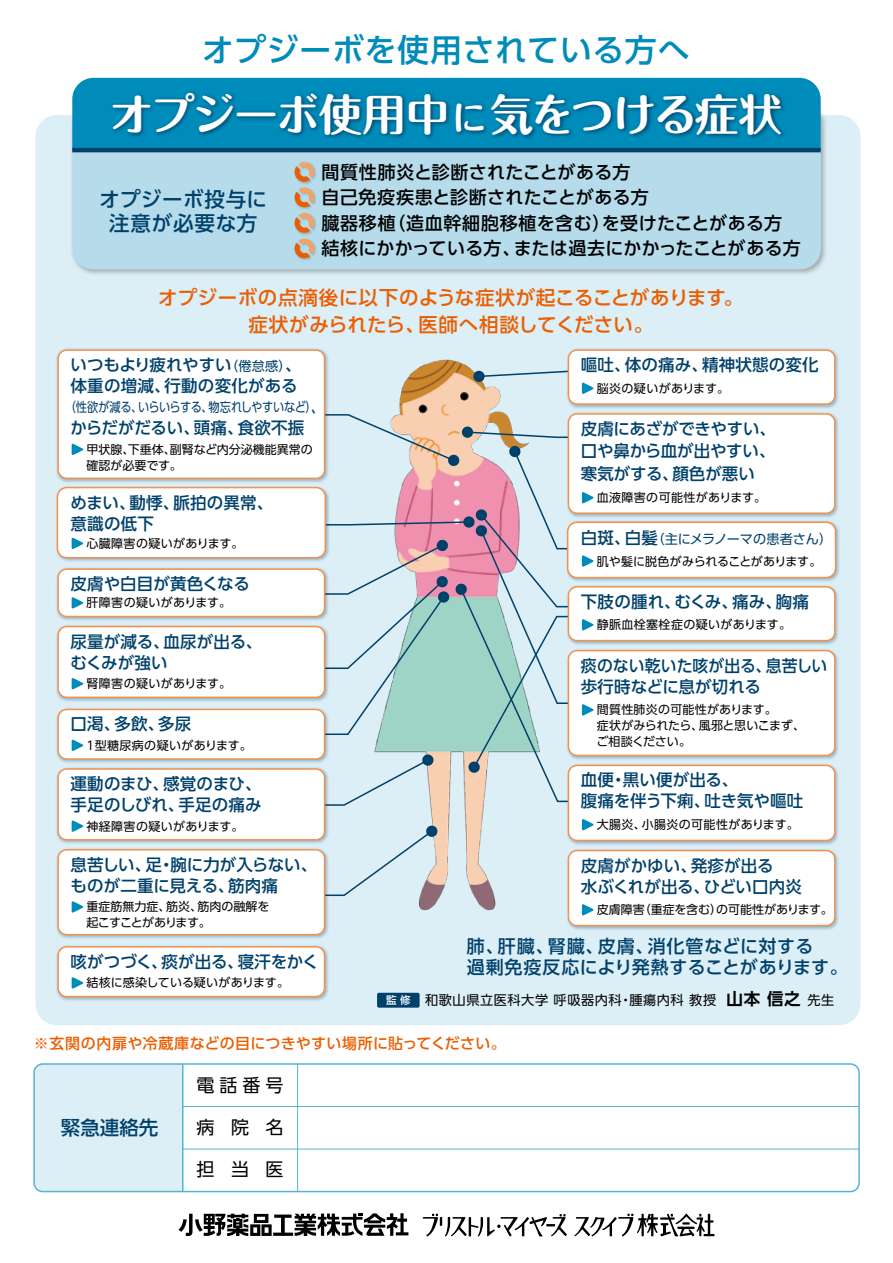
<style>
.page{position:relative;width:893px;height:1263px;background:#fff}
.page>*{position:absolute;margin:0;border:0;box-sizing:border-box;transform-origin:0 0}
.t1{font:700 43.5px "Maru Fo Pro";letter-spacing:-.035em;color:#fff}
.t2{font:500 31.95px "UD Shin Go Pr 6 N";letter-spacing:.02em;color:#008cba}
.t3{font:500 20.55px/24.5px "UD Shin Go Pr 6 N";letter-spacing:.035em;color:#00416b;text-align:center}
.t4{font:500 19.5px/27px "UD Shin Go Pr 6 N";letter-spacing:.01em;color:#eb5e00;text-align:center}
.t5{font:500 19.5px "UD Shin Go Pr 6 N";color:#00416b}
.t6{font:500 18px/25.5px "UD Shin Go Pr 6 N";letter-spacing:.015em;color:#000}
.t7{font:500 18px/21px "UD Shin Go Pr 6 N";letter-spacing:.035em;color:#00416b}
.t8{font:18px "UD Shin Go Pr 6 N";letter-spacing:.915em;color:#000}
.t9{font:500 16.5px/21px "UD Shin Go Pr 6 N";letter-spacing:.005em;color:#00416b}
.t10{font:500 16.5px/21px "UD Shin Go Pr 6 N";letter-spacing:.005em;color:#00416b;scale:.96 1}
.t11{font:500 15px "UD Shin Go Pr 6 N";letter-spacing:.02em;color:#eb5e00}
.t12{font:13.2px "UD Shin Go Pr 6 N";letter-spacing:.04em;color:#000}
.t13{font:13.2px "UD Shin Go Pr 6 N";letter-spacing:-.02em;color:#00416b;scale:.85 1}
.t14{font:13.2px "UD Shin Go Pr 6 N";letter-spacing:-.02em;color:#00416b}
.t15{font:12px "UD Shin Go Pr 6 N";letter-spacing:.03em;color:#000}
.t16{font:12px/15.8px "UD Shin Go Pr 6 N";color:#000}
.t17{font:12px/15.8px "UD Shin Go Pr 6 N";letter-spacing:.02em;color:#000}
.s1{font-size:34.8px}
.s2{font-weight:400;font-size:13.2px}
.s3{font-weight:500;font-size:16.5px}
.s4{font-weight:500;font-size:10.5px;color:#fff}
.s5{font-family:"UD Shin Go Pr 6 N De";font-weight:700;font-size:16.5px}
</style>
<div class="page">
<div style="left:36px;top:115px;width:824px;height:910px;background:#dceef6;border-radius:21px"></div>
<div style="left:36px;top:1066px;width:146px;height:125px;background:#dceef6"></div>
<hr style="left:183px;top:1149px;width:676px;height:1px;background:#55b4d4">
<hr style="left:183px;top:1106px;width:676px;height:1px;background:#55b4d4">
<hr style="left:182px;top:1064px;width:1px;height:127px;background:#55b4d4">
<hr style="left:297px;top:1064px;width:1px;height:127px;background:#55b4d4">
<div style="left:33px;top:1063px;width:827px;height:129px;border:2px solid #55b4d4;border-radius:9px"></div>
<img style="left:836px;top:354px;width:3px;height:571px">
<img style="left:56px;top:717px;width:269px;height:222px">
<img style="left:56px;top:949px;width:272px;height:52px">
<svg style="left:57px;top:946px;width:268px;height:51px;background:#fcf7f3"></svg>
<svg style="left:57px;top:349px;width:779px;height:586px"></svg>
<div style="left:377px;top:993px;width:43px;height:15px;background:#00416b;border-radius:2px"></div>
<svg style="left:178px;top:1213px;width:230px;height:23px"></svg>
<svg style="left:574px;top:1213px;width:141px;height:24px"></svg>
<svg style="left:423px;top:1214px;width:144px;height:23px"></svg>
<img style="left:72px;top:111px;width:754px;height:163px">
<div style="left:72px;top:102px;width:749px;height:167px;background:#b6dbea;border-radius:21px"></div>
<svg style="left:72px;top:78px;width:749px;height:70px;background:#058dba"></svg>
<hr style="left:72px;top:148px;width:749px;height:4px;background:#00416b">
<img style="left:105px;top:87px;width:685px;height:60px">
<img style="left:294px;top:167px;width:22px;height:93px">
<svg style="left:295px;top:162px;width:19px;height:20px"></svg>
<svg style="left:295px;top:188px;width:19px;height:19px"></svg>
<svg style="left:295px;top:213px;width:19px;height:20px"></svg>
<svg style="left:295px;top:239px;width:19px;height:19px"></svg>
<h2 class="t2" style="left:202px;top:24px;width:489px">オプジーボを使用されている方へ</h2>
<h1 class="t1" style="left:110px;top:79px;width:674px">オプジーボ使用中<span class="s1">に</span>気をつける症状</h1>
<p class="t3" style="left:100px;top:186px;width:169px">オプジーボ投与に注意が必要な方</p>
<p class="t6" style="left:321px;top:159px;width:481px">間質性肺炎と診断されたことがある方<br>自己免疫疾患と診断されたことがある方<br>臓器移植（造血幹細胞移植を含む）を受けたことがある方結核にかかっている方、または過去にかかったことがある方</p>
<p class="t4" style="left:158px;top:283px;width:586px">オプジーボの点滴後に以下のような症状が起こることがあります。症状がみられたら、医師へ相談してください。</p>
<p class="t9" style="left:71px;top:354px;width:233px">いつもより疲れやすい<span class="s2">（倦怠感）</span>、体重の増減、行動の変化がある</p>
<p class="t13" style="left:65px;top:396px;width:305px">（性欲が減る、いらいらする、物忘れしやすいなど）<span class="s3">、</span></p>
<p class="t9" style="left:70px;top:417px;width:235px">からだがだるい、頭痛、食欲不振</p>
<p class="t16" style="left:87px;top:441px;width:228px">甲状腺、下垂体、副腎など内分泌機能異常の確認が必要です。</p>
<p class="t9" style="left:581px;top:354px;width:239px">嘔吐、体の痛み、精神状態の変化</p>
<p class="t15" style="left:597px;top:378px;width:134px">脳炎の疑いがあります。</p>
<p class="t9" style="left:581px;top:417px;width:197px;line-height:22.5px;text-align:justify">皮膚にあざができやすい、口や鼻から血が出やすい、寒気がする、顔色が悪い</p>
<p class="t15" style="left:597px;top:488px;width:171px">血液障害の可能性があります。</p>
<p class="t9" style="left:70px;top:492px;width:204px">めまい、動悸、脈拍の異常、意識の低下</p>
<p class="t15" style="left:87px;top:534px;width:159px">心臓障害の疑いがあります。</p>
<p class="t14" style="left:581px;top:528px;width:253px"><span class="s3">白斑、白髪</span>（主にメラノーマの患者さん）</p>
<p class="t16" style="left:597px;top:553px;width:226px">肌や髪に脱色がみられることがあります。</p>
<p class="t9" style="left:71px;top:573px;width:181px">皮膚や白目が黄色くなる</p>
<p class="t15" style="left:87px;top:593px;width:146px">肝障害の疑いがあります。</p>
<p class="t9" style="left:581px;top:590px;width:230px">下肢の腫れ、むくみ、痛み、胸痛</p>
<p class="t15" style="left:597px;top:615px;width:196px">静脈血栓塞栓症の疑いがあります。</p>
<p class="t9" style="left:71px;top:630px;width:193px">尿量が減る、血尿が出る、むくみが強い</p>
<p class="t15" style="left:87px;top:674px;width:146px">腎障害の疑いがあります。</p>
<p class="t9" style="left:71px;top:713px;width:122px">口渇、多飲、多尿</p>
<p class="t15" style="left:87px;top:735px;width:167px">1型糖尿病の疑いがあります。</p>
<p class="t9" style="left:71px;top:773px;width:193px">運動のまひ、感覚のまひ、手足のしびれ、手足の痛み</p>
<p class="t15" style="left:87px;top:816px;width:159px">神経障害の疑いがあります。</p>
<p class="t9" style="left:70px;top:853px;width:248px">息苦しい、足・腕に力が入らない、ものが二重に見える、筋肉痛</p>
<p class="t16" style="left:87px;top:899px;width:184px">重症筋無力症、筋炎、筋肉の融解を起こすことがあります。</p>
<p class="t9" style="left:71px;top:950px;width:249px">咳がつづく、痰が出る、寝汗をかく</p>
<p class="t16" style="left:87px;top:975px;width:204px">結核に感染している疑いがあります。</p>
<p class="t10" style="left:581px;top:654px;width:258px">痰のない乾いた咳が出る、息苦しい歩行時などに息が切れる</p>
<p class="t17" style="left:596px;top:702px;width:210px">間質性肺炎の可能性があります。<br>症状がみられたら、風邪と思いこまず、ご相談ください。</p>
<p class="t9" style="left:581px;top:769px;width:224px">血便・黒い便が出る、<br>腹痛を伴う下痢、吐き気や嘔吐</p>
<p class="t15" style="left:597px;top:815px;width:204px">大腸炎、小腸炎の可能性があります。</p>
<p class="t9" style="left:581px;top:854px;width:223px">皮膚がかゆい、発疹が出る<br>水ぶくれが出る、ひどい口内炎</p>
<p class="t16" style="left:597px;top:901px;width:238px">皮膚障害（重症を含む）の可能性があります。</p>
<p class="t7" style="left:467px;top:935px;width:383px">肺、肝臓、腎臓、皮膚、消化管などに対する<br>過剰免疫反応により発熱することがあります。</p>
<p class="t12" style="left:386px;top:989px;width:450px"><span class="s4">監 修</span> 和歌山県立医科大学 呼吸器内科・腫瘍内科 教授 <span class="s5">山本 信之</span>先生</p>
<p class="t11" style="left:34px;top:1031px;width:473px">※玄関の内扉や冷蔵庫などの目につきやすい場所に貼ってください。</p>
<p class="t5" style="left:61px;top:1111px;width:99px">緊急連絡先</p>
<p class="t8" style="left:197px;top:1071px;width:89px">電話番号</p>
<p class="t8" style="left:197px;top:1113px;width:89px">病院名</p>
<p class="t8" style="left:197px;top:1155px;width:89px">担当医</p>
</div>
